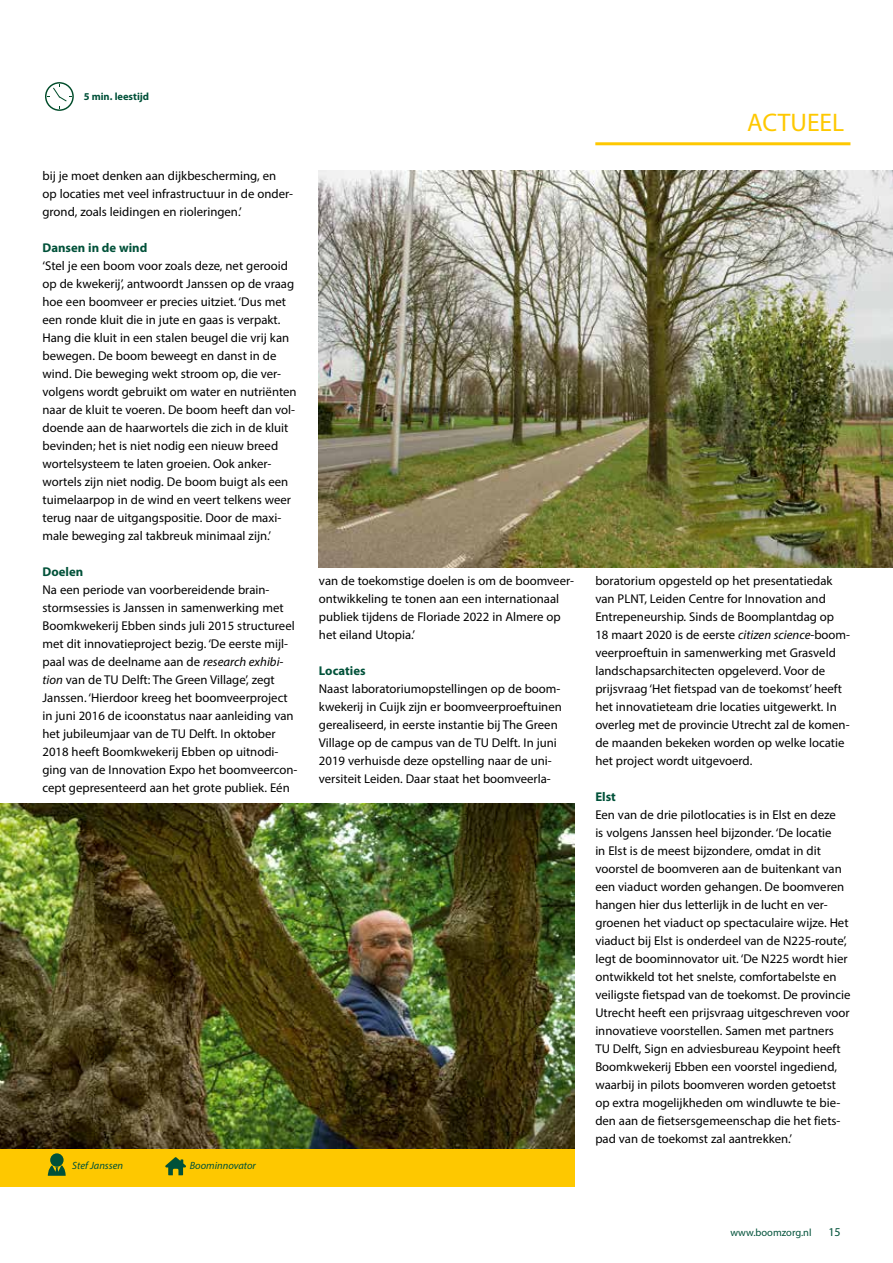
<style>
.page{position:relative;width:893px;height:1263px;background:#fff}
.page>*{position:absolute;margin:0;border:0;box-sizing:border-box;transform-origin:0 0}
.t1{font:25.5px "Myriad Pro";color:#fec800}
.t2{font:12.75px/18px "Myriad Pro";color:#000}
.t3{font:700 12.75px "Myriad Pro";color:#005139}
.t4{font:12px "Myriad Pro";color:#005139}
.t5{font:italic 10.5px "Myriad Pro";color:#005139}
.t6{font:10.5px "Myriad Pro";color:#005139}
.t7{font:700 10.5px "Myriad Pro";color:#005139}
.s1{font-style:italic}
</style>
<div class="page">
<hr style="left:595px;top:142px;width:255px;height:3px;background:#fec800">
<svg style="left:45px;top:82px;width:29px;height:29px"></svg>
<img style="left:0;top:804px;width:574px;height:346px">
<div style="left:0;top:1150px;width:574px;height:37px;background:#fec800"></div>
<svg style="left:48px;top:1165px;width:18px;height:11px"></svg>
<div style="left:50px;top:1153px;width:14px;height:14px;background:#005139;border-radius:50%"></div>
<svg style="left:165px;top:1157px;width:21px;height:18px"></svg>
<img style="left:319px;top:170px;width:574px;height:397px">
<p class="t7" style="left:84px;top:90px;width:67px">5 min. leestijd</p>
<p class="t2" style="left:43px;top:167px;width:252px">bij je moet denken aan dijkbescherming, en op locaties met veel infrastructuur in de onder&shy;grond, zoals leidingen en rioleringen.’</p>
<p class="t3" style="left:43px;top:239px;width:106px">Dansen in de wind</p>
<p class="t2" style="left:43px;top:257px;width:256px">‘Stel je een boom voor zoals deze, net gerooid op de kwekerij’, antwoordt Janssen op de vraag hoe een boomveer er precies uitziet. ‘Dus met een ronde kluit die in jute en gaas is verpakt.<br>Hang die kluit in een stalen beugel die vrij kan bewegen. De boom beweegt en danst in de wind. Die beweging wekt stroom op, die ver&shy;volgens wordt gebruikt om water en nutriënten naar de kluit te voeren. De boom heeft dan vol&shy;doende aan de haarwortels die zich in de kluit bevinden; het is niet nodig een nieuw breed wortelsysteem te laten groeien. Ook anker&shy;wortels zijn niet nodig. De boom buigt als een tuimelaarpop in de wind en veert telkens weer terug naar de uitgangspositie. Door de maxi&shy;male beweging zal takbreuk minimaal zijn.’</p>
<p class="t3" style="left:43px;top:563px;width:42px">Doelen</p>
<p class="t2" style="left:43px;top:581px;width:256px">Na een periode van voorbereidende brain&shy;stormsessies is Janssen in samenwerking met Boomkwekerij Ebben sinds juli 2015 structureel met dit innovatieproject bezig. ‘De eerste mijl&shy;paal was de deelname aan de <span class="s1">research exhibi&shy;tion</span> van de TU Delft: The Green Village’, zegt Janssen. ‘Hierdoor kreeg het boomveerproject in juni 2016 de icoonstatus naar aanleiding van het jubileumjaar van de TU Delft. In oktober 2018 heeft Boomkwekerij Ebben op uitnodi&shy;ging van de Innovation Expo het boomveercon&shy;cept gepresenteerd aan het grote publiek. Eén</p>
<p class="t2" style="left:319px;top:572px;width:257px">van de toekomstige doelen is om de boomveer&shy;ontwikkeling te tonen aan een internationaal publiek tijdens de Floriade 2022 in Almere op het eiland Utopia.’</p>
<p class="t3" style="left:319px;top:663px;width:48px">Locaties</p>
<p class="t2" style="left:319px;top:680px;width:244px">Naast laboratoriumopstellingen op de boom&shy;kwekerij in Cuijk zijn er boomveerproeftuinen gerealiseerd, in eerste instantie bij The Green Village op de campus van de TU Delft. In juni 2019 verhuisde deze opstelling naar de uni&shy;versiteit Leiden. Daar staat het boomveerla-</p>
<p class="t5" style="left:72px;top:1158px;width:52px">Stef Janssen</p>
<p class="t5" style="left:190px;top:1158px;width:68px">Boominnovator</p>
<h1 class="t1" style="left:747px;top:107px;width:99px">ACTUEEL</h1>
<p class="t2" style="left:595px;top:572px;width:256px">boratorium opgesteld op het presentatiedak van PLNT, Leiden Centre for Innovation and Entrepeneurship. Sinds de Boomplantdag op 18 maart 2020 is de eerste <span class="s1">citizen science</span>-boom&shy;veerproeftuin in samenwerking met Grasveld landschapsarchitecten opgeleverd. Voor de prijsvraag ‘Het fietspad van de toekomst’ heeft het innovatieteam drie locaties uitgewerkt. In overleg met de provincie Utrecht zal de komen&shy;de maanden bekeken worden op welke locatie het project wordt uitgevoerd.</p>
<p class="t3" style="left:595px;top:789px;width:22px">Elst</p>
<p class="t2" style="left:595px;top:806px;width:257px">Een van de drie pilotlocaties is in Elst en deze<br>is volgens Janssen heel bijzonder. ‘De locatie<br>in Elst is de meest bijzondere, omdat in dit voorstel de boomveren aan de buitenkant van een viaduct worden gehangen. De boomveren hangen hier dus letterlijk in de lucht en ver&shy;groenen het viaduct op spectaculaire wijze. Het viaduct bij Elst is onderdeel van de N225-route’, legt de boominnovator uit. ‘De N225 wordt hier ontwikkeld tot het snelste, comfortabelste en veiligste fietspad van de toekomst. De provincie Utrecht heeft een prijsvraag uitgeschreven voor innovatieve voorstellen. Samen met partners TU Delft, Sign en adviesbureau Keypoint heeft Boomkwekerij Ebben een voorstel ingediend, waarbij in pilots boomveren worden getoetst op extra mogelijkheden om windluwte te bie&shy;den aan de fietsersgemeenschap die het fiets&shy;pad van de toekomst zal aantrekken.’</p>
<p class="t6" style="left:730px;top:1226px;width:83px">www.boomzorg.nl</p>
<p class="t4" style="left:828px;top:1224px;width:14px">15</p>
</div>
